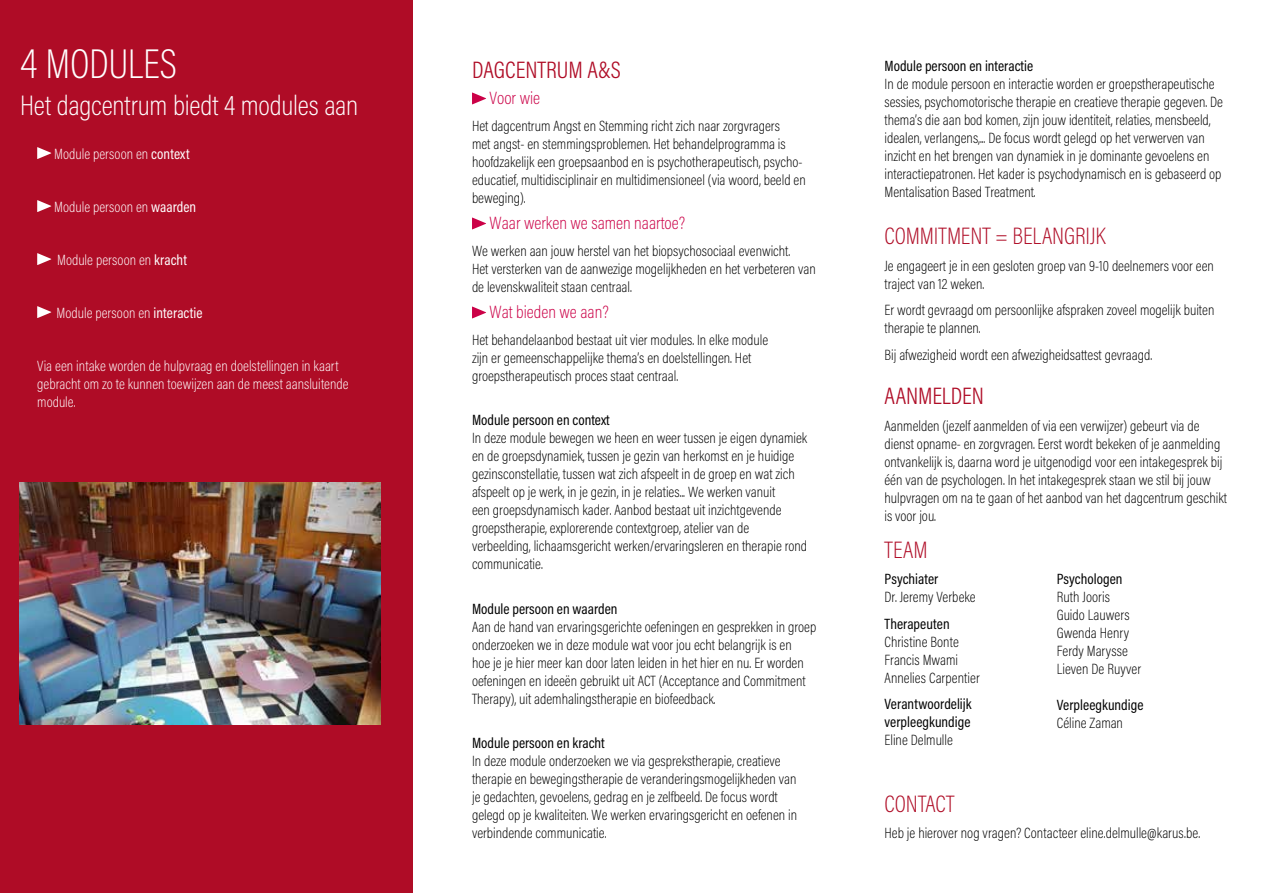
<style>
.page{position:relative;width:1263px;height:893px;background:#fff}
.page>*{position:absolute;margin:0;border:0;box-sizing:border-box;transform-origin:0 0}
.t1{font:200 42px "Acumin Pro Cond";letter-spacing:-.01em;color:#fff}
.t2{font:200 28.5px "Acumin Pro Cond";letter-spacing:-.01em;color:#fff}
.t3{font:200 24px "Acumin Pro Cond";color:#af0c26}
.t4{font:300 24px "Acumin Pro Cond";color:#af0c26}
.t5{font:200 18px "Acumin Pro Cond";color:#cb0147}
.t6{font:200 15px/18px "Acumin Pro Cond";color:#000}
.t7{font:200 15px/18px "Acumin Pro Cond";letter-spacing:.005em;color:#fff}
.t8{font:15px/18px "Acumin Pro Cond";color:#000}
.s1{font-weight:400}
</style>
<div class="page">
<div style="left:0;top:0;width:412px;height:893px;background:#af0c26"></div>
<svg style="left:37px;top:147px;width:14px;height:12px"></svg>
<svg style="left:37px;top:200px;width:14px;height:12px"></svg>
<svg style="left:37px;top:253px;width:14px;height:12px"></svg>
<svg style="left:37px;top:306px;width:14px;height:12px"></svg>
<img style="left:20px;top:483px;width:360px;height:242px">
<svg style="left:472px;top:93px;width:14px;height:11px"></svg>
<svg style="left:472px;top:218px;width:14px;height:11px"></svg>
<svg style="left:472px;top:307px;width:14px;height:11px"></svg>
<h1 class="t1" style="left:20px;top:36px;width:158px">4 MODULES</h1>
<h2 class="t2" style="left:20px;top:87px;width:340px">Het dagcentrum biedt 4 modules aan</h2>
<p class="t7" style="left:54px;top:145px;width:137px">Module persoon en <span class="s1">context</span></p>
<p class="t7" style="left:54px;top:198px;width:144px">Module persoon en <span class="s1">waarden</span></p>
<p class="t7" style="left:57px;top:251px;width:131px">Module persoon en <span class="s1">kracht</span></p>
<p class="t7" style="left:57px;top:304px;width:147px">Module persoon en <span class="s1">interactie</span></p>
<p class="t7" style="left:37px;top:357px;width:313px">Via een intake worden de hulpvraag en doelstellingen in kaart gebracht om zo te kunnen toewijzen aan de meest aansluitende module.</p>
<h3 class="t4" style="left:472px;top:54px;width:150px">DAGCENTRUM A&amp;S</h3>
<p class="t5" style="left:490px;top:87px;width:52px">Voor wie</p>
<p class="t6" style="left:472px;top:116px;width:335px">Het dagcentrum Angst en Stemming richt zich naar zorgvragers<br>met angst- en stemmingsproblemen. Het behandelprogramma is hoofdzakelijk een groepsaanbod en is psychotherapeutisch, psycho&shy;educatief, multidisciplinair en multidimensioneel (via woord, beeld en beweging).</p>
<p class="t5" style="left:490px;top:212px;width:197px">Waar werken we samen naartoe?</p>
<p class="t6" style="left:472px;top:241px;width:345px">We werken aan jouw herstel van het biopsychosociaal evenwicht.<br>Het versterken van de aanwezige mogelijkheden en het verbeteren van de levenskwaliteit staan centraal.</p>
<p class="t5" style="left:490px;top:301px;width:121px">Wat bieden we aan?</p>
<p class="t6" style="left:472px;top:331px;width:298px">Het behandelaanbod bestaat uit vier modules. In elke module zijn er gemeenschappelijke thema’s en doelstellingen. Het groepstherapeutisch proces staat centraal.</p>
<p class="t8" style="left:472px;top:411px;width:139px">Module persoon en context</p>
<p class="t6" style="left:472px;top:429px;width:337px">In deze module bewegen we heen en weer tussen je eigen dynamiek en de groepsdynamiek, tussen je gezin van herkomst en je huidige gezinsconstellatie, tussen wat zich afspeelt in de groep en wat zich afspeelt op je werk, in je gezin, in je relaties... We werken vanuit<br>een groepsdynamisch kader. Aanbod bestaat uit inzichtgevende groepstherapie, explorerende contextgroep, atelier van de verbeelding, lichaamsgericht werken/ervaringsleren en therapie rond communicatie.</p>
<p class="t8" style="left:472px;top:599px;width:147px">Module persoon en waarden</p>
<p class="t6" style="left:472px;top:618px;width:346px">Aan de hand van ervaringsgerichte oefeningen en gesprekken in groep onderzoeken we in deze module wat voor jou echt belangrijk is en<br>hoe je je hier meer kan door laten leiden in het hier en nu. Er worden oefeningen en ideeën gebruikt uit ACT (Acceptance and Commitment Therapy), uit ademhalingstherapie en biofeedback.</p>
<p class="t8" style="left:472px;top:734px;width:134px">Module persoon en kracht</p>
<p class="t6" style="left:472px;top:752px;width:327px">In deze module onderzoeken we via gesprekstherapie, creatieve therapie en bewegingstherapie de veranderingsmogelijkheden van je gedachten, gevoelens, gedrag en je zelfbeeld. De focus wordt gelegd op je kwaliteiten. We werken ervaringsgericht en oefenen in verbindende communicatie.</p>
<p class="t8" style="left:884px;top:57px;width:150px">Module persoon en interactie</p>
<p class="t6" style="left:884px;top:75px;width:340px">In de module persoon en interactie worden er groepstherapeutische sessies, psychomotorische therapie en creatieve therapie gegeven. De thema’s die aan bod komen, zijn jouw identiteit, relaties, mensbeeld, idealen, verlangens,... De focus wordt gelegd op het verwerven van inzicht en het brengen van dynamiek in je dominante gevoelens en interactiepatronen. Het kader is psychodynamisch en is gebaseerd op Mentalisation Based Treatment.</p>
<h3 class="t3" style="left:884px;top:221px;width:222px">COMMITMENT = BELANGRIJK</h3>
<p class="t6" style="left:884px;top:256px;width:331px">Je engageert je in een gesloten groep van 9-10 deelnemers voor een traject van 12 weken.</p>
<p class="t6" style="left:884px;top:301px;width:331px">Er wordt gevraagd om persoonlijke afspraken zoveel mogelijk buiten therapie te plannen.</p>
<p class="t6" style="left:884px;top:345px;width:269px">Bij afwezigheid wordt een afwezigheidsattest gevraagd.</p>
<h3 class="t4" style="left:884px;top:381px;width:101px">AANMELDEN</h3>
<p class="t6" style="left:884px;top:416px;width:344px">Aanmelden (jezelf aanmelden of via een verwijzer) gebeurt via de dienst opname- en zorgvragen. Eerst wordt bekeken of je aanmelding ontvankelijk is, daarna word je uitgenodigd voor een intakegesprek bij één van de psychologen. In het intakegesprek staan we stil bij jouw hulpvragen om na te gaan of het aanbod van het dagcentrum geschikt is voor jou.</p>
<h3 class="t3" style="left:884px;top:534px;width:45px">TEAM</h3>
<p class="t8" style="left:884px;top:570px;width:55px">Psychiater</p>
<p class="t6" style="left:884px;top:588px;width:93px">Dr. Jeremy Verbeke</p>
<p class="t8" style="left:884px;top:614px;width:67px">Therapeuten</p>
<p class="t6" style="left:884px;top:632px;width:97px">Christine Bonte<br>Francis Mwami<br>Annelies Carpentier</p>
<p class="t8" style="left:884px;top:695px;width:88px">Verantwoordelijk verpleegkundige</p>
<p class="t6" style="left:884px;top:731px;width:70px">Eline Delmulle</p>
<p class="t8" style="left:1057px;top:569px;width:67px">Psychologen</p>
<p class="t6" style="left:1057px;top:587px;width:86px">Ruth Jooris<br>Guido Lauwers<br>Gwenda Henry<br>Ferdy Marysse<br>Lieven De Ruyver</p>
<p class="t8" style="left:1057px;top:695px;width:88px">Verpleegkundige</p>
<p class="t6" style="left:1057px;top:713px;width:68px">Céline Zaman</p>
<h3 class="t3" style="left:884px;top:788px;width:72px">CONTACT</h3>
<p class="t6" style="left:884px;top:824px;width:317px">Heb je hierover nog vragen? Contacteer eline.delmulle@karus.be.</p>
</div>
